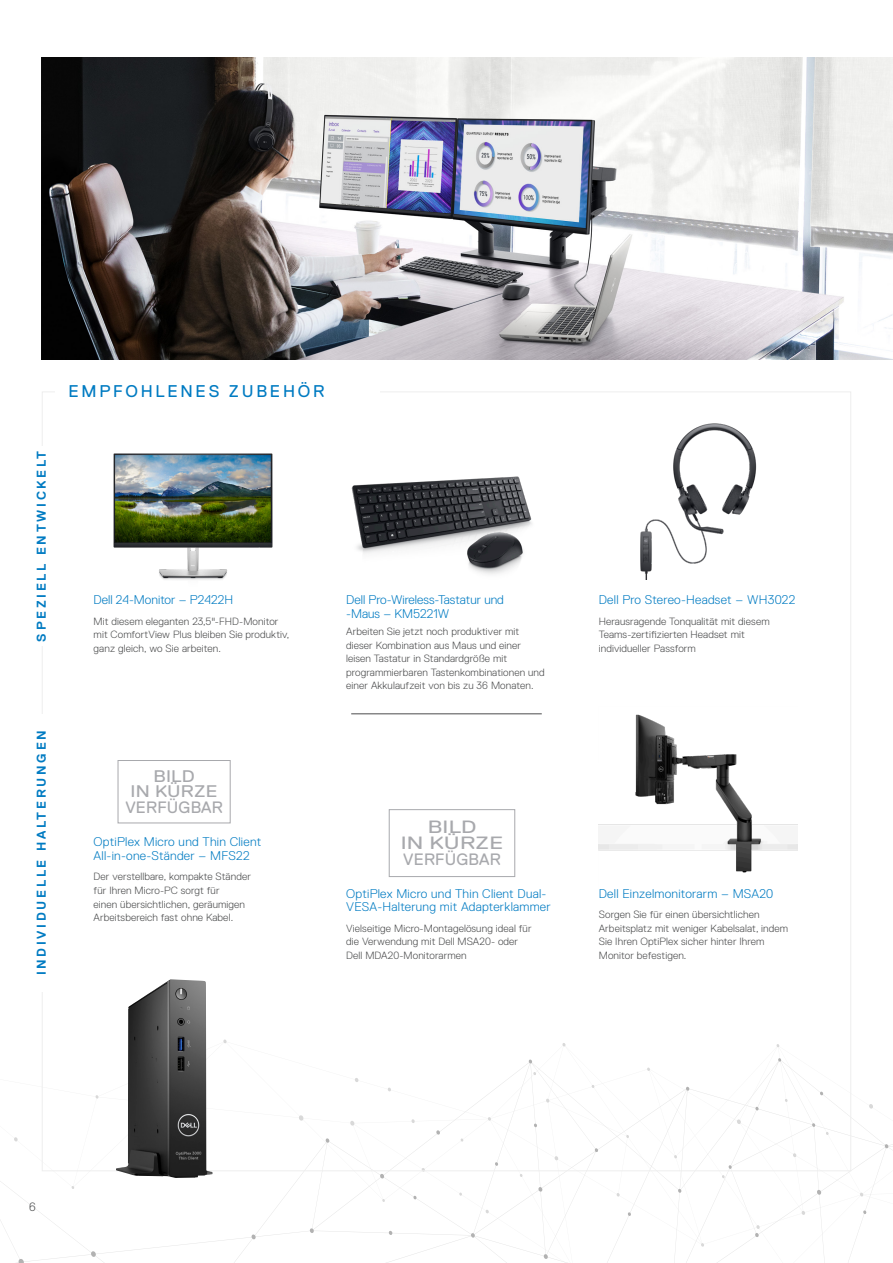
<style>
.page{position:relative;width:893px;height:1263px;background:#fff}
.page>*{position:absolute;margin:0;border:0;box-sizing:border-box;transform-origin:0 0}
.t1{font:17.85px "Dell Replica";letter-spacing:.01em;color:#a8a9ad;scale:1.28 1}
.t2{font:16.95px "Dell Replica";letter-spacing:.16em;color:#007bc2}
.t3{font:16.8px "Dell Replica";letter-spacing:.01em;color:#a8a9ad;scale:1.15 1}
.t4{font:16.5px "Dell Replica";letter-spacing:.01em;color:#a8a9ad}
.t5{font:700 12.75px "Dell Replica";letter-spacing:.21em;color:#007bc2}
.t6{font:300 12.6px/13.5px "Dell Replica";letter-spacing:.02em;color:#007bc2}
.t7{font:300 12.6px/13.5px "Dell Replica";color:#007bc2}
.t8{font:300 12px "Dell Replica";color:#4b4c4d}
.t9{font:300 10.5px/13.5px "Dell Replica";letter-spacing:.01em;color:#4b4c4d}
</style>
<div class="page">
<svg style="left:223px;top:1039px;width:4px;height:4px"></svg>
<svg style="left:0;top:1060px;width:893px;height:203px"></svg>
<svg style="left:755px;top:1107px;width:4px;height:3px"></svg>
<svg style="left:820px;top:1091px;width:3px;height:4px"></svg>
<svg style="left:817px;top:1190px;width:4px;height:5px"></svg>
<svg style="left:812px;top:1123px;width:3px;height:4px"></svg>
<svg style="left:885px;top:1144px;width:3px;height:4px"></svg>
<svg style="left:686px;top:1087px;width:3px;height:4px"></svg>
<svg style="left:778px;top:1058px;width:3px;height:4px"></svg>
<svg style="left:538px;top:1187px;width:4px;height:5px"></svg>
<svg style="left:380px;top:1174px;width:4px;height:4px"></svg>
<svg style="left:251px;top:1234px;width:5px;height:5px"></svg>
<svg style="left:91px;top:1251px;width:5px;height:6px"></svg>
<svg style="left:544px;top:1254px;width:4px;height:5px"></svg>
<svg style="left:595px;top:1148px;width:3px;height:4px"></svg>
<svg style="left:755px;top:1225px;width:5px;height:12px"></svg>
<svg style="left:310px;top:1228px;width:4px;height:5px"></svg>
<svg style="left:326px;top:1138px;width:3px;height:5px"></svg>
<svg style="left:436px;top:1130px;width:4px;height:5px"></svg>
<svg style="left:471px;top:1233px;width:4px;height:5px"></svg>
<svg style="left:389px;top:1231px;width:4px;height:4px"></svg>
<svg style="left:678px;top:1189px;width:4px;height:4px"></svg>
<svg style="left:729px;top:1165px;width:3px;height:4px"></svg>
<svg style="left:863px;top:1210px;width:3px;height:4px"></svg>
<svg style="left:628px;top:1212px;width:3px;height:4px"></svg>
<svg style="left:495px;top:1162px;width:3px;height:4px"></svg>
<svg style="left:534px;top:1123px;width:3px;height:4px"></svg>
<svg style="left:413px;top:1196px;width:4px;height:3px"></svg>
<svg style="left:18px;top:1259px;width:6px;height:4px"></svg>
<hr style="left:351px;top:713px;width:191px;height:1px;background:#4b4c4d">
<img style="left:41px;top:57px;width:852px;height:302px">
<img style="left:113px;top:453px;width:160px;height:127px">
<img style="left:351px;top:476px;width:181px;height:98px">
<img style="left:640px;top:423px;width:117px;height:156px">
<img style="left:599px;top:714px;width:199px;height:159px">
<img style="left:116px;top:979px;width:96px;height:199px">
<div style="left:389px;top:809px;width:126px;height:68px;border:1px solid #a8a9ad"></div>
<div style="left:118px;top:760px;width:113px;height:63px;border:1px solid #a8a9ad"></div>
<p class="t5" style="left:34px;top:641px;width:192px;rotate:-90deg">SPEZIELL ENTWICKELT</p>
<p class="t5" style="left:34px;top:975px;width:247px;rotate:-90deg">INDIVIDUELLE HALTERUNGEN</p>
<p class="t2" style="left:69px;top:382px;width:257px">EMPFOHLENES ZUBEHÖR</p>
<p class="t7" style="left:94px;top:593px;width:141px">Dell 24-Monitor – P2422H</p>
<p class="t9" style="left:94px;top:614px;width:197px">Mit diesem eleganten 23,5"-FHD-Monitor mit ComfortView Plus bleiben Sie produktiv, ganz gleich, wo Sie arbeiten.</p>
<p class="t3" style="left:154px;top:766px;width:37px">BILD</p>
<p class="t3" style="left:131px;top:782px;width:77px">IN KÜRZE</p>
<p class="t4" style="left:125px;top:798px;width:99px">VERFÜGBAR</p>
<p class="t6" style="left:94px;top:835px;width:169px">OptiPlex Micro und Thin Client<br>All-in-one-Ständer – MFS22</p>
<p class="t9" style="left:94px;top:870px;width:159px">Der verstellbare, kompakte Ständer für Ihren Micro-PC sorgt für<br>einen übersichtlichen, geräumigen Arbeitsbereich fast ohne Kabel.</p>
<p class="t7" style="left:346px;top:593px;width:159px">Dell Pro-Wireless-Tastatur und -Maus – KM5221W</p>
<p class="t9" style="left:346px;top:625px;width:200px">Arbeiten Sie jetzt noch produktiver mit dieser Kombination aus Maus und einer leisen Tastatur in Standardgröße mit programmierbaren Tastenkombinationen und einer Akkulaufzeit von bis zu 36 Monaten.</p>
<p class="t1" style="left:428px;top:817px;width:40px">BILD</p>
<p class="t1" style="left:401px;top:833px;width:82px">IN KÜRZE</p>
<p class="t4" style="left:403px;top:850px;width:99px">VERFÜGBAR</p>
<p class="t6" style="left:346px;top:886px;width:206px">OptiPlex Micro und Thin Client Dual-<br>VESA-Halterung mit Adapterklammer</p>
<p class="t9" style="left:346px;top:921px;width:187px">Vielseitige Micro-Montagelösung ideal für die Verwendung mit Dell MSA20- oder<br>Dell MDA20-Monitorarmen</p>
<p class="t6" style="left:599px;top:593px;width:198px">Dell Pro Stereo-Headset – WH3022</p>
<p class="t9" style="left:599px;top:614px;width:172px">Herausragende Tonqualität mit diesem<br>Teams-zertifizierten Headset mit individueller Passform</p>
<p class="t6" style="left:599px;top:886px;width:176px">Dell Einzelmonitorarm – MSA20</p>
<p class="t9" style="left:599px;top:908px;width:191px">Sorgen Sie für einen übersichtlichen Arbeitsplatz mit weniger Kabelsalat, indem Sie Ihren OptiPlex sicher hinter Ihrem Monitor befestigen.</p>
<p class="t8" style="left:29px;top:1201px;width:8px">6</p>
</div>
